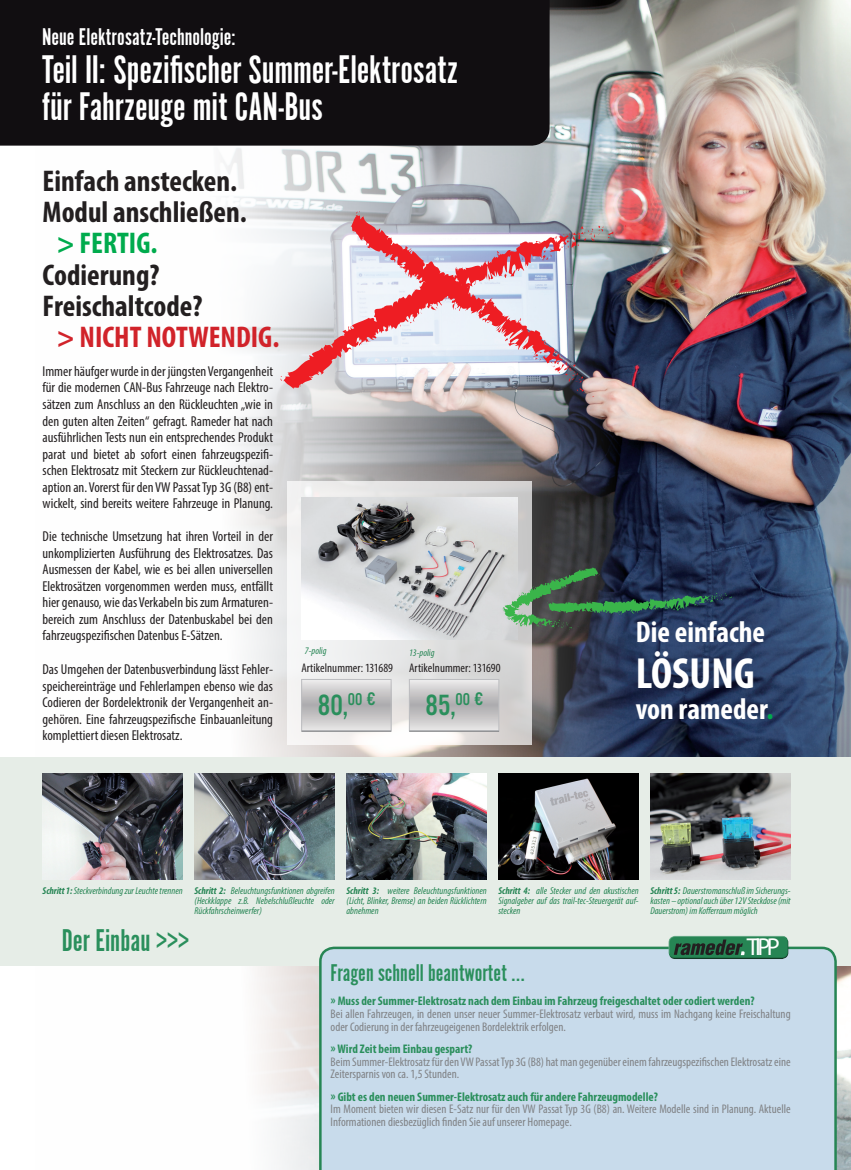
<style>
.page{position:relative;width:851px;height:1170px;background:#fff}
.page>*{position:absolute;margin:0;border:0;box-sizing:border-box;transform-origin:0 0}
.t1{font:700 condensed 43.75px "Myriad Pro";color:#fff}
.t2{font:41.25px/37.5px "Alternate Gothic Com No 1";letter-spacing:-.005em;color:#fff}
.t3{font:32.5px "Alternate Gothic Com No 1";color:#2a8f5c}
.t4{font:30.38px "Alternate Got No 3 D";color:#2a8f5c}
.t5{font:700 condensed 30px/31.2px "Myriad Pro";color:#231f20}
.t6{font:700 condensed 30px "Myriad Pro";color:#fff}
.t7{font:700 condensed 30px "Myriad Pro";color:#d1232a}
.t8{font:700 condensed 30px "Myriad Pro";color:#00ab4d}
.t9{font:25px "Alternate Gothic Com No 1";color:#fff}
.t10{font:25px "Alternate Gothic Com No 1";color:#2a8f5c}
.t11{font:24.5px "Myriad Pro";color:#fff}
.t12{font:condensed 14.38px/16.5px "Myriad Pro";color:#231f20;text-align:justify}
.t13{font:condensed 12.5px/12.5px "Myriad Pro";color:#808285}
.t14{font:700 condensed 12.5px "Myriad Pro";color:#2a8f5c}
.t15{font:condensed 12.5px "Myriad Pro";color:#231f20}
.t16{font:italic condensed 10px/10px "Myriad Pro";color:#268554;text-align:justify}
.s1{color:#00ab4d}
.s2{font-weight:700}
</style>
<div class="page">
<img style="left:35px;top:0;width:815px;height:1169px">
<svg style="left:287px;top:482px;width:244px;height:262px"></svg>
<div style="left:0;top:757px;width:850px;height:208px;background:#e6ede7"></div>
<img style="left:346px;top:773px;width:140px;height:106px">
<img style="left:194px;top:773px;width:141px;height:106px">
<img style="left:43px;top:773px;width:140px;height:106px">
<img style="left:498px;top:773px;width:140px;height:106px">
<div style="left:0;top:0;width:549px;height:146px;background:#110e11"></div>
<img style="left:301px;top:497px;width:216px;height:142px">
<svg style="left:303px;top:681px;width:86px;height:47px;background:#c8c6c8"></svg>
<div style="left:301px;top:679px;width:90px;height:51px;border:1px solid #bcbdc0"></div>
<hr style="left:301px;top:730px;width:90px;height:1px;background:#808285">
<svg style="left:411px;top:681px;width:86px;height:47px;background:#c8c6c8"></svg>
<div style="left:409px;top:679px;width:90px;height:51px;border:1px solid #bcbdc0"></div>
<hr style="left:409px;top:730px;width:90px;height:1px;background:#808285">
<svg style="left:282px;top:234px;width:68px;height:157px"></svg>
<svg style="left:280px;top:374px;width:8px;height:7px"></svg>
<img style="left:350px;top:211px;width:266px;height:186px">
<img style="left:650px;top:773px;width:140px;height:106px">
<div style="left:319px;top:946px;width:517px;height:223px;background:#c8dbeb"></div>
<div style="left:666px;top:933px;width:123px;height:23px;background:#fff;opacity:.75"></div>
<div style="left:667px;top:937px;width:122px;height:22px;background:#231f20;opacity:.75"></div>
<svg style="left:673px;top:939px;width:71px;height:16px"></svg>
<svg style="left:501px;top:565px;width:233px;height:64px;background:#3d5859"></svg>
<h3 class="t9" style="left:42px;top:24px;width:195px">Neue Elektrosatz-Technologie:</h3>
<h2 class="t2" style="left:42px;top:50px;width:417px">Teil II: Spezifischer Summer-Elektrosatz für Fahrzeuge mit CAN-Bus</h2>
<h3 class="t5" style="left:43px;top:165px;width:206px">Einfach anstecken.<br>Modul anschließen.</h3>
<h3 class="t8" style="left:57px;top:225px;width:102px">&gt; FERTIG.</h3>
<h3 class="t5" style="left:43px;top:258px;width:161px">Codierung?<br>Freischaltcode?</h3>
<h3 class="t7" style="left:57px;top:318px;width:224px">&gt; NICHT NOTWENDIG.</h3>
<p class="t12" style="left:43px;top:363px;width:232px">Immer häufger wurde in der jüngsten Vergangenheit für die modernen CAN-Bus Fahrzeuge nach Elektro&shy;sätzen zum Anschluss an den Rückleuchten „wie in den guten alten Zeiten“ gefragt. Rameder hat nach ausführlichen Tests nun ein entsprechendes Produkt parat und bietet ab sofort einen fahrzeugspezifi&shy;schen Elektrosatz mit Steckern zur Rückleuchtenad&shy;aption an. Vorerst für den VW Passat Typ 3G (B8) ent&shy;wickelt, sind bereits weitere Fahrzeuge in Planung.</p>
<p class="t12" style="left:43px;top:528px;width:232px">Die technische Umsetzung hat ihren Vorteil in der unkomplizierten Ausführung des Elektrosatzes. Das Ausmessen der Kabel, wie es bei allen universellen Elektrosätzen vorgenommen werden muss, entfällt hier genauso, wie das Verkabeln bis zum Armaturen&shy;bereich zum Anschluss der Datenbuskabel bei den fahrzeugspezifischen Datenbus E-Sätzen.</p>
<p class="t12" style="left:43px;top:661px;width:232px">Das Umgehen der Datenbusverbindung lässt Fehler&shy;speichereinträge und Fehlerlampen ebenso wie das Codieren der Bordelektronik der Vergangenheit an&shy;gehören. Eine fahrzeugspezifische Einbauanleitung komplettiert diesen Elektrosatz.</p>
<p class="t16" style="left:305px;top:645px;width:23px">7-polig</p>
<p class="t16" style="left:409px;top:647px;width:27px">13-polig</p>
<p class="t15" style="left:301px;top:660px;width:93px">Artikelnummer: 131689</p>
<p class="t15" style="left:409px;top:660px;width:93px">Artikelnummer: 131690</p>
<h3 class="t4" style="left:318px;top:689px;width:59px">80,<sup>00</sup> <sup>€</sup></h3>
<h3 class="t4" style="left:425px;top:689px;width:58px">85,<sup>00</sup> <sup>€</sup></h3>
<h3 class="t6" style="left:635px;top:613px;width:131px">Die einfache</h3>
<h1 class="t1" style="left:635px;top:645px;width:120px">LÖSUNG</h1>
<h3 class="t6" style="left:635px;top:690px;width:139px">von rameder<span class="s1">.</span></h3>
<p class="t16" style="left:194px;top:885px;width:142px"><span class="s2">Schritt 2:</span> Beleuchtungsfunktionen abgreifen (Heckklappe z.B. Nebelschlußleuchte oder Rückfahrscheinwerfer)</p>
<p class="t16" style="left:43px;top:885px;width:142px"><span class="s2">Schritt 1:</span> Steckverbindung zur Leuchte trennen</p>
<p class="t16" style="left:498px;top:885px;width:142px"><span class="s2">Schritt 4:</span> alle Stecker und den akustischen Signalgeber auf das trail-tec-Steuergerät auf&shy;stecken</p>
<p class="t16" style="left:346px;top:886px;width:142px"><span class="s2">Schritt 3:</span> weitere Beleuchtungsfunktionen (Licht, Blinker, Bremse) an beiden Rücklichtern abnehmen</p>
<h3 class="t3" style="left:62px;top:924px;width:129px">Der Einbau &gt;&gt;&gt;</h3>
<p class="t16" style="left:650px;top:885px;width:142px"><span class="s2">Schritt 5:</span> Dauerstromanschluß im Sicherungs&shy;kasten – optional auch über 12V Steckdose (mit Dauerstrom) im Kofferraum möglich</p>
<h3 class="t11" style="left:746px;top:931px;width:35px">TIPP</h3>
<h3 class="t10" style="left:330px;top:959px;width:196px">Fragen schnell beantwortet ...</h3>
<p class="t14" style="left:331px;top:993px;width:425px">» Muss der Summer-Elektrosatz nach dem Einbau im Fahrzeug freigeschaltet oder codiert werden?</p>
<p class="t13" style="left:330px;top:1007px;width:461px">Bei allen Fahrzeugen, in denen unser neuer Summer-Elektrosatz verbaut wird, muss im Nachgang keine Freischaltung oder Codierung in der fahrzeugeigenen Bordelektrik erfolgen.</p>
<p class="t14" style="left:331px;top:1041px;width:143px">» Wird Zeit beim Einbau gespart?</p>
<p class="t13" style="left:330px;top:1054px;width:461px">Beim Summer-Elektrosatz für den VW Passat Typ 3G (B8) hat man gegenüber einem fahrzeugspezifischen Elektrosatz eine<br>Zeitersparnis von ca. 1,5 Stunden.</p>
<p class="t14" style="left:331px;top:1088px;width:328px">» Gibt es den neuen Summer-Elektrosatz auch für andere Fahrzeugmodelle?</p>
<p class="t13" style="left:330px;top:1102px;width:461px">Im Moment bieten wir diesen E-Satz nur für den VW Passat Typ 3G (B8) an. Weitere Modelle sind in Planung. Aktuelle<br>Informationen diesbezüglich finden Sie auf unserer Homepage.</p>
</div>
